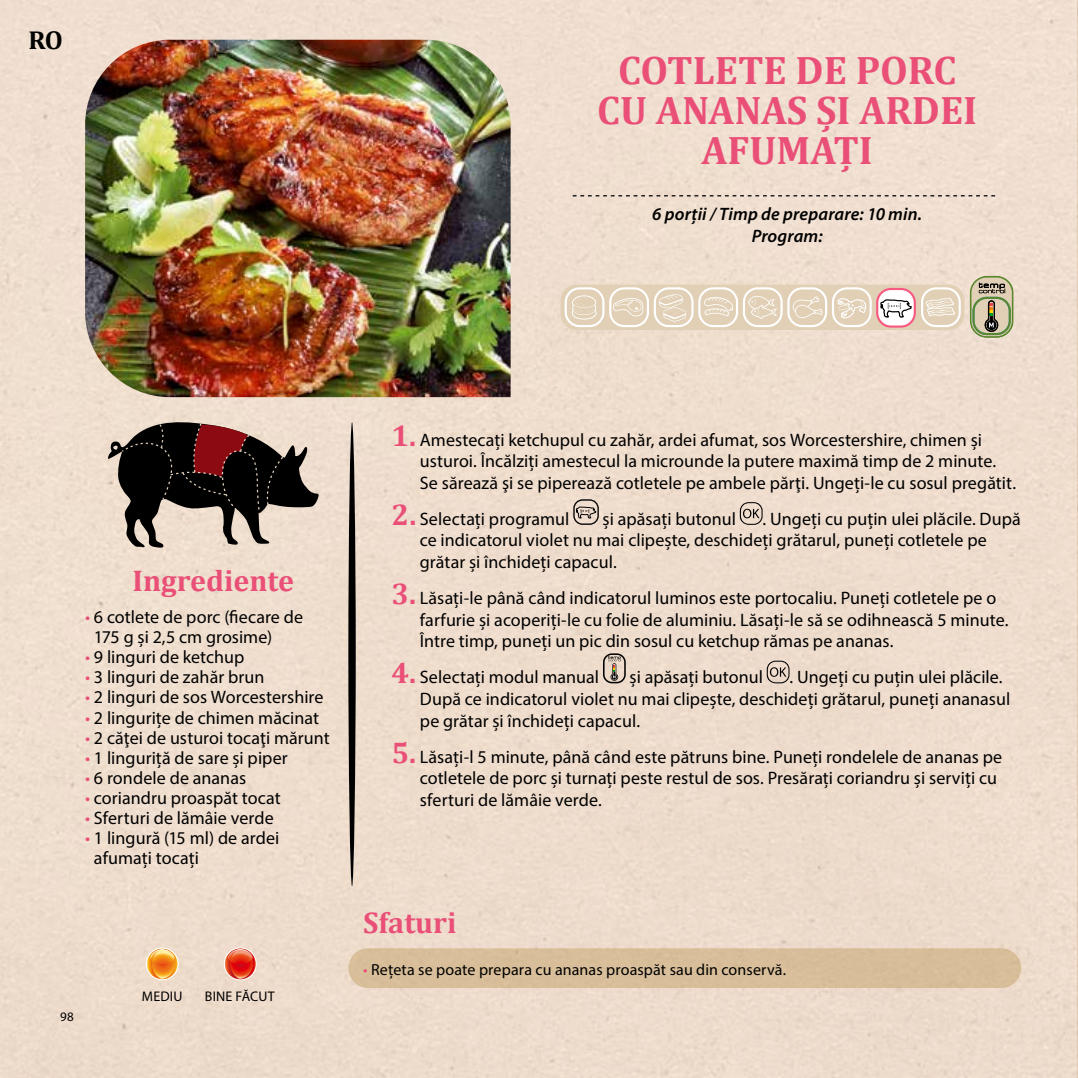
<style>
.page{position:relative;width:1078px;height:1078px;background:#fff}
.page>*{position:absolute;margin:0;border:0;box-sizing:border-box;transform-origin:0 0}
.t1{font:700 40px/40px "Cambria";color:#ea4f77;text-align:center}
.t2{font:700 30px "Cambria";color:#ea4f77}
.t3{font:700 26px "Cambria";color:#000}
.t4{font:18px/21.6px "Myriad Pro";color:#000}
.t5{font:italic 600 18px/21.6px "Myriad Pro";letter-spacing:.01em;color:#000;text-align:center}
.t6{font:16px "Myriad Pro";letter-spacing:.01em;color:#000}
.t7{font:14px "Myriad Pro";letter-spacing:.015em;color:#000}
.t8{font:13px "Myriad Pro";color:#000}
.s1{color:#ea4f77}
.s2{font-family:"Cambria";font-weight:700;font-size:30px;color:#ea4f77}
</style>
<div class="page">
<div style="left:0;top:0;width:1078px;height:1077px;background:#efddcd"></div>
<div style="left:560px;top:284px;width:404px;height:46px;background:#e1d0b5;border-radius:16px"></div>
<div style="left:348px;top:422px;width:7px;height:464px;background:#000;border-radius:50%"></div>
<svg style="left:572px;top:195px;width:422px;height:1px"></svg>
<svg style="left:146px;top:947px;width:33px;height:33px"></svg>
<svg style="left:147px;top:948px;width:30px;height:30px"></svg>
<svg style="left:224px;top:947px;width:32px;height:33px"></svg>
<svg style="left:225px;top:948px;width:31px;height:31px"></svg>
<svg style="left:225px;top:948px;width:30px;height:30px"></svg>
<div style="left:348px;top:948px;width:672px;height:39px;background:#d7be99;border-radius:20px"></div>
<svg style="left:573px;top:499px;width:25px;height:25px"></svg>
<svg style="left:739px;top:502px;width:23px;height:22px"></svg>
<svg style="left:603px;top:653px;width:22px;height:30px"></svg>
<svg style="left:766px;top:660px;width:23px;height:23px"></svg>
<svg style="left:969px;top:276px;width:44px;height:62px;background:#abaa87"></svg>
<img style="left:85px;top:40px;width:425px;height:357px">
<svg style="left:564px;top:286px;width:396px;height:44px"></svg>
<svg style="left:107px;top:420px;width:211px;height:128px;background:#74645d"></svg>
<h3 class="t3" style="left:28px;top:21px;width:36px">RO</h3>
<h1 class="t1" style="left:597px;top:49px;width:381px">COTLETE DE PORC<br>CU ANANAS ȘI ARDEI<br>AFUMAȚI</h1>
<p class="t5" style="left:652px;top:203px;width:271px">6 porții / Timp de preparare: 10 min.<br>Program:</p>
<h2 class="t2" style="left:132px;top:559px;width:163px">Ingrediente</h2>
<p class="t4" style="left:94px;top:607px;width:210px;line-height:20px;text-indent:-9px"><span class="s1">•</span> 6 cotlete de porc (fiecare de<br>175 g și 2,5 cm grosime)</p>
<p class="t4" style="left:85px;top:646px;width:161px"><span class="s1">•</span> 9 linguri de ketchup</p>
<p class="t4" style="left:85px;top:666px;width:181px"><span class="s1">•</span> 3 linguri de zahăr brun</p>
<p class="t4" style="left:85px;top:686px;width:240px"><span class="s1">•</span> 2 linguri de sos Worcestershire</p>
<p class="t4" style="left:85px;top:706px;width:235px"><span class="s1">•</span> 2 lingurițe de chimen măcinat</p>
<p class="t4" style="left:85px;top:726px;width:246px"><span class="s1">•</span> 2 căţei de usturoi tocaţi mărunt</p>
<p class="t4" style="left:85px;top:746px;width:204px"><span class="s1">•</span> 1 linguriță de sare și piper</p>
<p class="t4" style="left:85px;top:766px;width:162px"><span class="s1">•</span> 6 rondele de ananas</p>
<p class="t4" style="left:85px;top:786px;width:197px"><span class="s1">•</span> coriandru proaspăt tocat</p>
<p class="t4" style="left:85px;top:806px;width:190px"><span class="s1">•</span> Sferturi de lămâie verde</p>
<p class="t4" style="left:94px;top:827px;width:187px;line-height:20px;text-indent:-9px"><span class="s1">•</span> 1 lingură (15 ml) de ardei afumați tocați</p>
<p class="t8" style="left:60px;top:1008px;width:15px">98</p>
<p class="t7" style="left:142px;top:987px;width:42px">MEDIU</p>
<p class="t7" style="left:205px;top:987px;width:71px">BINE FĂCUT</p>
<p class="t4" style="left:420px;top:428px;width:597px;text-indent:-28px"><span class="s2">1.</span> Amestecați ketchupul cu zahăr, ardei afumat, sos Worcestershire, chimen și usturoi. Încălziți amestecul la microunde la putere maximă timp de 2 minute.<br>Se sărează şi se piperează cotletele pe ambele părţi. Ungeți-le cu sosul pregătit.</p>
<p class="t4" style="left:391px;top:507px;width:179px"><span class="s2">2.</span> Selectați programul</p>
<p class="t4" style="left:602px;top:507px;width:135px">și apăsați butonul</p>
<p class="t4" style="left:420px;top:507px;width:602px;text-indent:342px">. Ungeți cu puțin ulei plăcile. După ce indicatorul violet nu mai clipește, deschideți grătarul, puneți cotletele pe grătar și închideți capacul.</p>
<p class="t4" style="left:420px;top:587px;width:590px;text-indent:-28px"><span class="s2">3.</span> Lăsați-le până când indicatorul luminos este portocaliu. Puneți cotletele pe o farfurie și acoperiți-le cu folie de aluminiu. Lăsați-le să se odihnească 5 minute.<br>Între timp, puneți un pic din sosul cu ketchup rămas pe ananas.</p>
<p class="t4" style="left:391px;top:666px;width:209px"><span class="s2">4.</span> Selectați modul manual</p>
<p class="t4" style="left:629px;top:666px;width:135px">și apăsați butonul</p>
<p class="t4" style="left:420px;top:666px;width:591px;text-indent:369px">. Ungeți cu puțin ulei plăcile.<br>După ce indicatorul violet nu mai clipește, deschideți grătarul, puneți ananasul pe grătar și închideți capacul.</p>
<p class="t4" style="left:420px;top:745px;width:583px;text-indent:-28px"><span class="s2">5.</span> Lăsați-l 5 minute, până când este pătruns bine. Puneți rondelele de ananas pe cotletele de porc și turnați peste restul de sos. Presărați coriandru și serviți cu sferturi de lămâie verde.</p>
<h2 class="t2" style="left:363px;top:901px;width:95px">Sfaturi</h2>
<p class="t6" style="left:363px;top:959px;width:424px"><span class="s1">•</span> Rețeta se poate prepara cu ananas proaspăt sau din conservă.</p>
</div>
